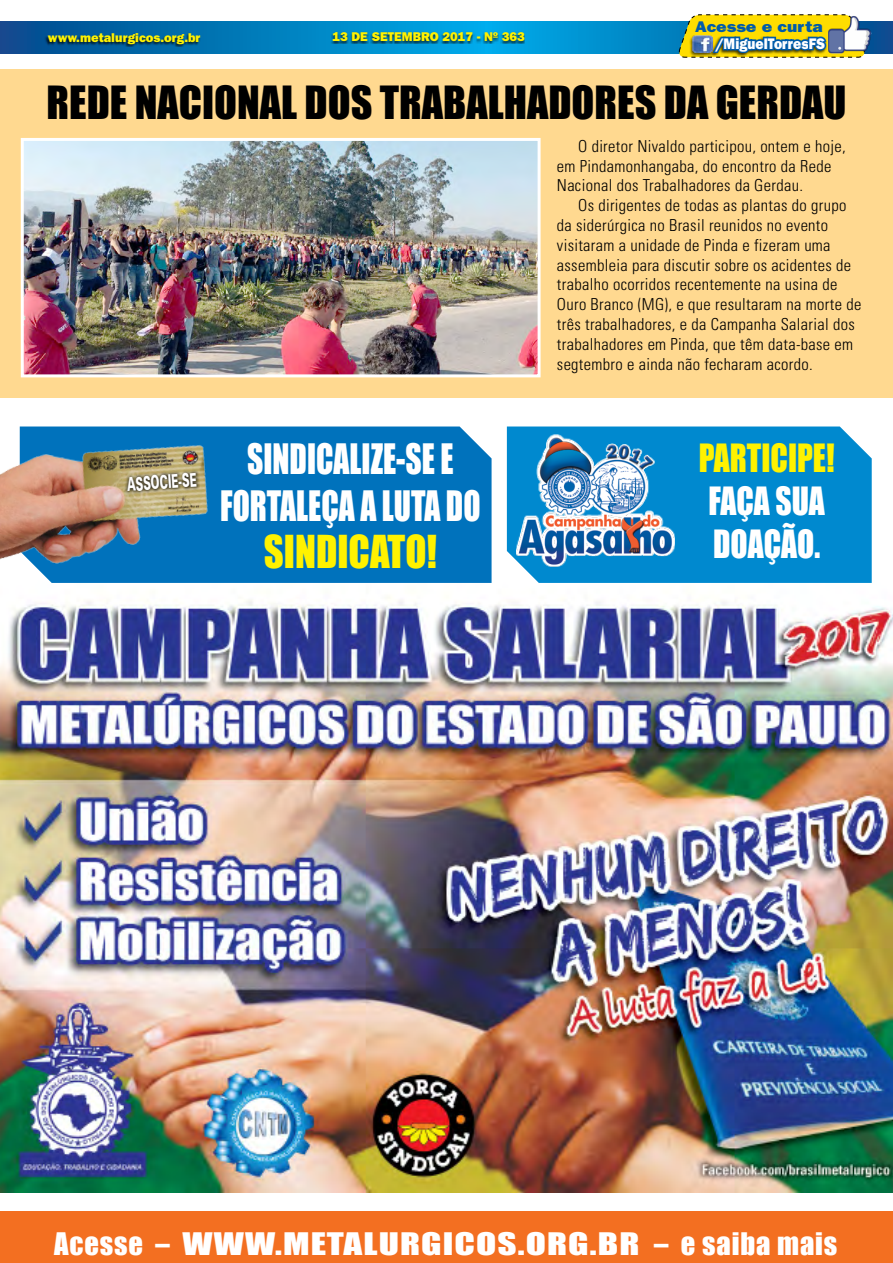
<style>
.page{position:relative;width:893px;height:1263px;background:#fff}
.page>*{position:absolute;margin:0;border:0;box-sizing:border-box;transform-origin:0 0}
.t1{font:42px "Impact";color:#000}
.t2{font:41.7px "Impact";color:#fff200;scale:.93 1}
.t3{font:38.55px/46.2px "Impact";color:#fff;text-align:center;scale:.82 1}
.t4{font:35.7px/42.9px "Impact";color:#fff;scale:.88 1}
.t5{font:35.7px "Impact";color:#fff200;scale:.88 1}
.t6{font:28.5px "Impact";letter-spacing:.03em;color:#fff}
.t7{font:900 18.9px "Univers";color:#fff;scale:.56 1}
.t8{font:300 condensed 16.5px/19.8px "Univers";letter-spacing:.02em;color:#000}
.t9{font:800 15.45px "Franklin Gothic";color:#fff;scale:.88 1}
.t10{font:800 15.45px "Franklin Gothic";color:#005baa;scale:1.14 1}
.t11{font:800 12.75px "Franklin Gothic";color:#fff200}
</style>
<div class="page">
<img style="left:0;top:597px;width:893px;height:595px">
<div style="left:0;top:1211px;width:893px;height:52px;background:#f36f21"></div>
<div style="left:0;top:69px;width:893px;height:329px;background:#ffd990"></div>
<div style="left:226px;top:426px;width:266px;height:157px;background:#0072bc"></div>
<svg style="left:0;top:22px;width:893px;height:31px;background:#017fbf"></svg>
<div style="left:44px;top:33px;width:157px;height:14px;background:#000;opacity:.75"></div>
<div style="left:330px;top:31px;width:195px;height:13px;background:#000;opacity:.75"></div>
<svg style="left:677px;top:14px;width:187px;height:44px;background:#b0b237"></svg>
<div style="left:689px;top:35px;width:24px;height:21px;background:#000;opacity:.75"></div>
<img style="left:693px;top:35px;width:20px;height:17px">
<img style="left:827px;top:16px;width:45px;height:38px">
<img style="left:25px;top:142px;width:512px;height:231px">
<div style="left:21px;top:138px;width:520px;height:239px;border:3px solid #fff"></div>
<img style="left:0;top:426px;width:226px;height:208px">
<div style="left:124px;top:469px;width:76px;height:26px;background:#000;opacity:.75"></div>
<div style="left:507px;top:426px;width:365px;height:157px;background:#0089cf"></div>
<img style="left:514px;top:432px;width:164px;height:135px">
<p class="t10" style="left:695px;top:18px;width:113px">Acesse e curta</p>
<p class="t9" style="left:715px;top:34px;width:126px">/MiguelTorresFS</p>
<h1 class="t1" style="left:47px;top:69px;width:801px">REDE NACIONAL DOS TRABALHADORES DA GERDAU</h1>
<p class="t8" style="left:557px;top:136px;width:290px;text-indent:21px">O diretor Nivaldo participou, ontem e hoje, em Pindamonhangaba, do encontro da Rede<br>Nacional dos Trabalhadores da Gerdau.</p>
<p class="t8" style="left:557px;top:195px;width:306px;text-indent:21px">Os dirigentes de todas as plantas do grupo da siderúrgica no Brasil reunidos no evento visitaram a unidade de Pinda e fizeram uma assembleia para discutir sobre os acidentes de trabalho ocorridos recentemente na usina de Ouro Branco (MG), e que resultaram na morte de três trabalhadores, e da Campanha Salarial dos trabalhadores em Pinda, que têm data-base em segtembro e ainda não fecharam acordo.</p>
<p class="t11" style="left:48px;top:30px;width:154px">www.metalurgicos.org.br</p>
<p class="t11" style="left:332px;top:29px;width:194px">13 DE SETEMBRO 2017 - Nº 363</p>
<p class="t7" style="left:126px;top:473px;width:126px;rotate:-4deg">ASSOCIE-SE</p>
<h3 class="t3" style="left:220px;top:435px;width:319px">SINDICALIZE-SE E<br>FORTALEÇA A LUTA DO</h3>
<h2 class="t2" style="left:264px;top:519px;width:187px">SINDICATO!</h2>
<h3 class="t5" style="left:699px;top:431px;width:156px">PARTICIPE!</h3>
<h3 class="t4" style="left:708px;top:479px;width:134px">FAÇA SUA<br>DOAÇÃO.</h3>
<h3 class="t6" style="left:54px;top:1221px;width:785px">Acesse – WWW.METALURGICOS.ORG.BR – e saiba mais</h3>
</div>
